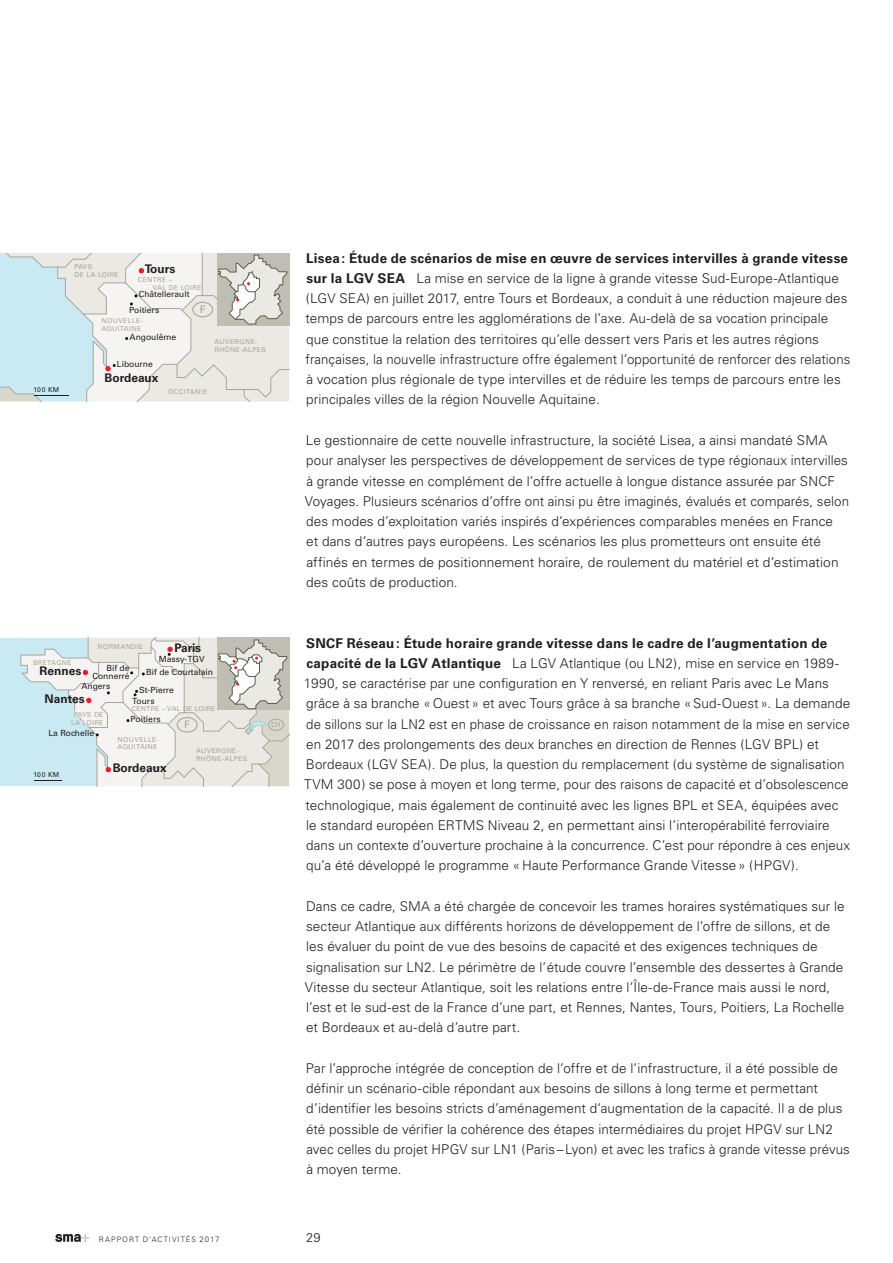
<style>
.page{position:relative;width:893px;height:1263px;background:#fff}
.page>*{position:absolute;margin:0;border:0;box-sizing:border-box;transform-origin:0 0}
.t1{font:300 13.5px/20.2px "Univers";letter-spacing:.005em;color:#231f20}
.t2{font:300 12.75px "Univers";color:#231f20}
.t3{font:700 11.85px "Univers";color:#231f20}
.t4{font:10.35px "Univers";color:#aaa59b}
.t5{font:8.55px/15.5px "Univers";color:#231f20}
.t6{font:300 7.5px "Univers";letter-spacing:.135em;color:#231f20}
.t7{font:6.75px/7.9px "Univers";letter-spacing:.05em;color:#aaa59b}
.t8{font:6.75px "Univers";letter-spacing:.05em;color:#231f20}
.s1{font-weight:700}
.s2{font-size:7.8px}
</style>
<div class="page">
<svg style="left:55px;top:1234px;width:34px;height:8px"></svg>
<svg style="left:0;top:253px;width:289px;height:148px"></svg>
<hr style="left:34px;top:395px;width:34px;height:1px;background:#231f20">
<svg style="left:0;top:638px;width:289px;height:148px"></svg>
<p class="t8" style="left:34px;top:386px;width:27px">100 KM</p>
<p class="t7" style="left:75px;top:263px;width:46px">PAYS<br>DE LA LOIRE</p>
<p class="t3" style="left:145px;top:262px;width:32px">Tours</p>
<p class="t7" style="left:153px;top:275px;width:50px;text-indent:-15px">CENTRE –<br>VAL DE LOIRE</p>
<p class="t5" style="left:129px;top:287px;width:62px;text-indent:9px">Châtellerault<br>Poitiers</p>
<p class="t5" style="left:130px;top:329px;width:48px">Angoulême</p>
<p class="t5" style="left:117px;top:356px;width:37px">Libourne</p>
<p class="t3" style="left:105px;top:371px;width:55px">Bordeaux</p>
<p class="t4" style="left:200px;top:303px;width:7px">F</p>
<p class="t7" style="left:101px;top:317px;width:43px;line-height:7.4px">NOUVELLE-<br>AQUITAINE</p>
<p class="t7" style="left:214px;top:337px;width:53px">AUVERGNE-<br>RHÔNE-ALPES</p>
<p class="t7" style="left:168px;top:387px;width:40px">OCCITANIE</p>
<p class="t7" style="left:98px;top:643px;width:47px">NORMANDIE</p>
<p class="t3" style="left:174px;top:641px;width:28px">Paris</p>
<p class="t5" style="left:146px;top:653px;width:68px;line-height:13px;text-align:center">Massy-TGV<br>Bif de Courtalain</p>
<p class="t7" style="left:33px;top:659px;width:40px">BRETAGNE</p>
<p class="t5" style="left:92px;top:663px;width:39px;line-height:8.6px;text-align:right">Bif de<br>Connerré</p>
<p class="t3" style="left:40px;top:664px;width:43px">Rennes</p>
<p class="t3" style="left:45px;top:692px;width:42px">Nantes</p>
<p class="t5" style="left:81px;top:678px;width:30px">Angers</p>
<p class="t5" style="left:139px;top:682px;width:36px">St-Pierre</p>
<p class="t5" style="left:132px;top:693px;width:24px">Tours</p>
<p class="t7" style="left:132px;top:704px;width:85px">CENTRE – VAL DE LOIRE</p>
<p class="t7" style="left:71px;top:710px;width:34px;text-align:center">PAYS DE<br>LA LOIRE</p>
<p class="t5" style="left:131px;top:711px;width:32px">Poitiers</p>
<p class="t4" style="left:184px;top:719px;width:7px">F</p>
<p class="t5" style="left:49px;top:726px;width:47px">La Rochelle</p>
<p class="t7" style="left:118px;top:736px;width:43px;line-height:7.4px">NOUVELLE-<br>AQUITAINE</p>
<p class="t7" style="left:196px;top:746px;width:53px">AUVERGNE-<br>RHÔNE-ALPES</p>
<p class="t8" style="left:34px;top:771px;width:27px">100 KM</p>
<p class="t3" style="left:113px;top:761px;width:55px">Bordeaux</p>
<p class="t7" style="left:271px;top:721px;width:11px">CH</p>
<p class="t1" style="left:306px;top:248px;width:546px"><span class="s1">Lisea: Étude de scénarios de mise en œuvre de services intervilles à grande vitesse sur la LGV SEA</span> La mise en service de la ligne à grande vitesse Sud-Europe-Atlantique (LGV SEA) en juillet 2017, entre Tours et Bordeaux, a conduit à une réduction majeure des temps de parcours entre les agglomérations de l’axe. Au-delà de sa vocation principale que constitue la relation des territoires qu’elle dessert vers Paris et les autres régions françaises, la nouvelle infrastructure offre également l’opportunité de renforcer des relations à vocation plus régionale de type intervilles et de réduire les temps de parcours entre les principales villes de la région Nouvelle Aquitaine.</p>
<p class="t1" style="left:305px;top:430px;width:546px">Le gestionnaire de cette nouvelle infrastructure, la société Lisea, a ainsi mandaté SMA pour analyser les perspectives de développement de services de type régionaux intervilles à grande vitesse en complément de l’offre actuelle à longue distance assurée par SNCF Voyages. Plusieurs scénarios d’offre ont ainsi pu être imaginés, évalués et comparés, selon des modes d’exploitation variés inspirés d’expériences comparables menées en France<br>et dans d’autres pays européens. Les scénarios les plus prometteurs ont ensuite été affinés en termes de positionnement horaire, de roulement du matériel et d’estimation des coûts de production.</p>
<p class="t1" style="left:304px;top:633px;width:548px"><span class="s1">SNCF Réseau: Étude horaire grande vitesse dans le cadre de l’augmentation de capacité de la LGV Atlantique</span> La LGV Atlantique (ou LN2), mise en service en 1989- 1990, se caractérise par une configuration en Y renversé, en reliant Paris avec Le Mans grâce à sa branche «Ouest» et avec Tours grâce à sa branche «Sud-Ouest». La demande de sillons sur la LN2 est en phase de croissance en raison notamment de la mise en service en 2017 des prolongements des deux branches en direction de Rennes (LGV BPL) et Bordeaux (LGV SEA). De plus, la question du remplacement (du système de signalisation TVM 300) se pose à moyen et long terme, pour des raisons de capacité et d’obsolescence technologique, mais également de continuité avec les lignes BPL et SEA, équipées avec le standard européen ERTMS Niveau 2, en permettant ainsi l’interopérabilité ferroviaire dans un contexte d’ouverture prochaine à la concurrence. C’est pour répondre à ces enjeux qu’a été développé le programme «Haute Performance Grande Vitesse» (HPGV).</p>
<p class="t1" style="left:305px;top:896px;width:541px">Dans ce cadre, SMA a été chargée de concevoir les trames horaires systématiques sur le secteur Atlantique aux différents horizons de développement de l’offre de sillons, et de les évaluer du point de vue des besoins de capacité et des exigences techniques de signalisation sur LN2. Le périmètre de l’étude couvre l’ensemble des dessertes à Grande Vitesse du secteur Atlantique, soit les relations entre l’Île-de-France mais aussi le nord, l’est et le sud-est de la France d’une part, et Rennes, Nantes, Tours, Poitiers, La Rochelle et Bordeaux et au-delà d’autre part.</p>
<p class="t1" style="left:306px;top:1058px;width:545px">Par l’approche intégrée de conception de l’offre et de l’infrastructure, il a été possible de définir un scénario-cible répondant aux besoins de sillons à long terme et permettant d’identifier les besoins stricts d’aménagement d’augmentation de la capacité. Il a de plus été possible de vérifier la cohérence des étapes intermédiaires du projet HPGV sur LN2 avec celles du projet HPGV sur LN1 (Paris–Lyon) et avec les trafics à grande vitesse prévus à moyen terme.</p>
<p class="t6" style="left:99px;top:1234px;width:122px">RAPPORT D’ACTIVITÉS <span class="s2">2017</span></p>
<p class="t2" style="left:306px;top:1229px;width:16px">29</p>
</div>
